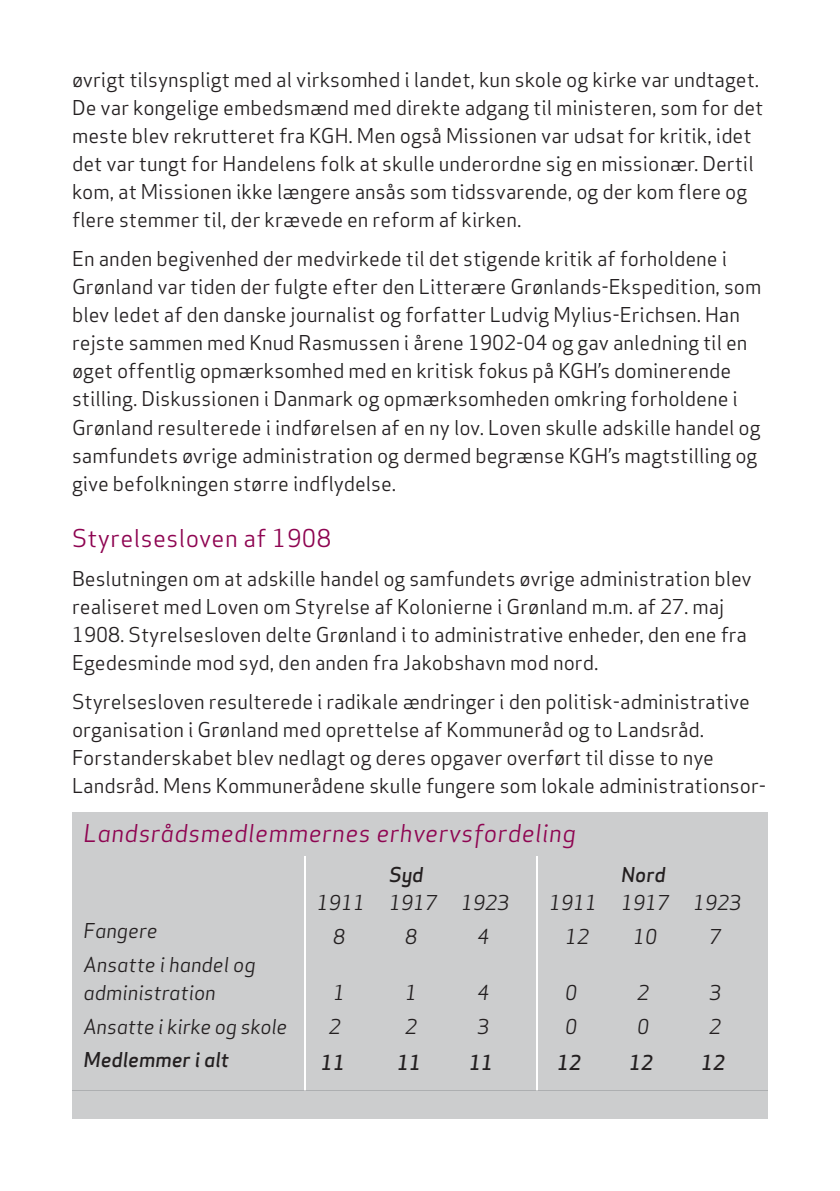
<style>
.page{position:relative;width:840px;height:1191px;background:#fff}
.page>*{position:absolute;margin:0;border:0;box-sizing:border-box;transform-origin:0 0}
.Overskrift_små_bogst{font:italic 24px "Apex Sans";letter-spacing:.02em;color:#8e0451}
.Overskrift_små_bogst-2{font:24px "Apex Sans";letter-spacing:.02em;color:#8e0451}
.Brød{font:20px/28px "Apex Sans";color:#231f20}
.Brød-2{font:italic 20px/28px "Apex Sans";color:#231f20}
.Brød-3{font:italic 500 20px "Apex Sans";color:#231f20}
.Overskrift_små_bogst-3{font:italic 20px "Apex Sans";color:#231f20}
.s1{font-weight:500}
</style>
<div class="page">
<div style="left:72px;top:812px;width:695px;height:44px;background:#cccdce"></div>
<div style="left:72px;top:1090px;width:695px;height:29px;background:#cccdce"></div>
<div style="left:72px;top:856px;width:231px;height:234px;background:#cccdce"></div>
<div style="left:305px;top:856px;width:230px;height:234px;background:#cccdce"></div>
<div style="left:537px;top:856px;width:230px;height:234px;background:#cccdce"></div>
<p class="Brød" style="left:72px;top:64px;width:692px">øvrigt tilsynspligt med al virksomhed i landet, kun skole og kirke var undtaget.<br>De var kongelige embedsmænd med direkte adgang til ministeren, som for det meste blev rekrutteret fra KGH. Men også Missionen var udsat for kritik, idet det var tungt for Handelens folk at skulle underordne sig en missionær. Dertil kom, at Missionen ikke længere ansås som tidssvarende, og der kom flere og flere stemmer til, der krævede en reform af kirken.</p>
<p class="Brød" style="left:72px;top:243px;width:690px">En anden begivenhed der medvirkede til det stigende kritik af forholdene i Grønland var tiden der fulgte efter den Litterære Grønlands-Ekspedition, som blev ledet af den danske journalist og forfatter Ludvig Mylius-Erichsen. Han rejste sammen med Knud Rasmussen i årene 1902-04 og gav anledning til en øget offentlig opmærksomhed med en kritisk fokus på KGH’s dominerende stilling. Diskussionen i Danmark og opmærksomheden omkring forholdene i Grønland resulterede i indførelsen af en ny lov. Loven skulle adskille handel og samfundets øvrige administration og dermed begrænse KGH’s magtstilling og give befolkningen større indflydelse.</p>
<p class="Overskrift_små_bogst-2" style="left:72px;top:518px;width:260px">Styrelsesloven af 1908</p>
<p class="Brød" style="left:72px;top:562px;width:680px">Beslutningen om at adskille handel og samfundets øvrige administration blev realiseret med Loven om Styrelse af Kolonierne i Grønland m.m. af 27. maj 1908. Styrelsesloven delte Grønland i to administrative enheder, den ene fra Egedesminde mod syd, den anden fra Jakobshavn mod nord.</p>
<p class="Brød" style="left:72px;top:686px;width:695px">Styrelsesloven resulterede i radikale ændringer i den politisk-administrative organisation i Grønland med oprettelse af Kommuneråd og to Landsråd.<br>Forstanderskabet blev nedlagt og deres opgaver overført til disse to nye Landsråd. Mens Kommunerådene skulle fungere som lokale administrationsor-</p>
<p class="Overskrift_små_bogst" style="left:83px;top:813px;width:494px">Landsrådsmedlemmernes erhvervsfordeling</p>
<p class="Overskrift_små_bogst-3" style="left:83px;top:914px;width:76px">Fangere</p>
<p class="Brød-2" style="left:83px;top:949px;width:174px">Ansatte i handel og administration</p>
<p class="Brød-2" style="left:83px;top:1010px;width:205px">Ansatte i kirke og skole</p>
<p class="Brød-3" style="left:83px;top:1042px;width:147px">Medlemmer i alt</p>
<p class="Brød-2" style="left:317px;top:859px;width:193px;text-indent:72px"><span class="s1">Syd<br></span>1911 1917 1923</p>
<p class="Brød-2" style="left:333px;top:921px;width:13px">8</p>
<p class="Brød-2" style="left:405px;top:921px;width:13px">8</p>
<p class="Brød-2" style="left:477px;top:921px;width:13px">4</p>
<p class="Brød-2" style="left:333px;top:977px;width:13px">1</p>
<p class="Brød-2" style="left:405px;top:977px;width:13px">1</p>
<p class="Brød-2" style="left:477px;top:977px;width:13px">4</p>
<p class="Brød-2" style="left:329px;top:1010px;width:13px">2</p>
<p class="Brød-2" style="left:405px;top:1010px;width:13px">2</p>
<p class="Brød-2" style="left:477px;top:1010px;width:13px">3</p>
<p class="Brød-3" style="left:321px;top:1045px;width:25px">11</p>
<p class="Brød-3" style="left:397px;top:1045px;width:25px">11</p>
<p class="Brød-3" style="left:469px;top:1045px;width:25px">11</p>
<p class="Brød-2" style="left:549px;top:859px;width:193px;text-align:center"><span class="s1">Nord<br></span>1911 1917 1923</p>
<p class="Brød-2" style="left:565px;top:921px;width:25px">12</p>
<p class="Brød-2" style="left:633px;top:921px;width:25px">10</p>
<p class="Brød-2" style="left:709px;top:921px;width:13px">7</p>
<p class="Brød-2" style="left:565px;top:977px;width:13px">0</p>
<p class="Brød-2" style="left:637px;top:977px;width:13px">2</p>
<p class="Brød-2" style="left:709px;top:977px;width:13px">3</p>
<p class="Brød-2" style="left:565px;top:1010px;width:13px">0</p>
<p class="Brød-2" style="left:637px;top:1010px;width:13px">0</p>
<p class="Brød-2" style="left:709px;top:1010px;width:13px">2</p>
<p class="Brød-3" style="left:557px;top:1045px;width:25px">12</p>
<p class="Brød-3" style="left:629px;top:1045px;width:25px">12</p>
<p class="Brød-3" style="left:701px;top:1045px;width:25px">12</p>
</div>
